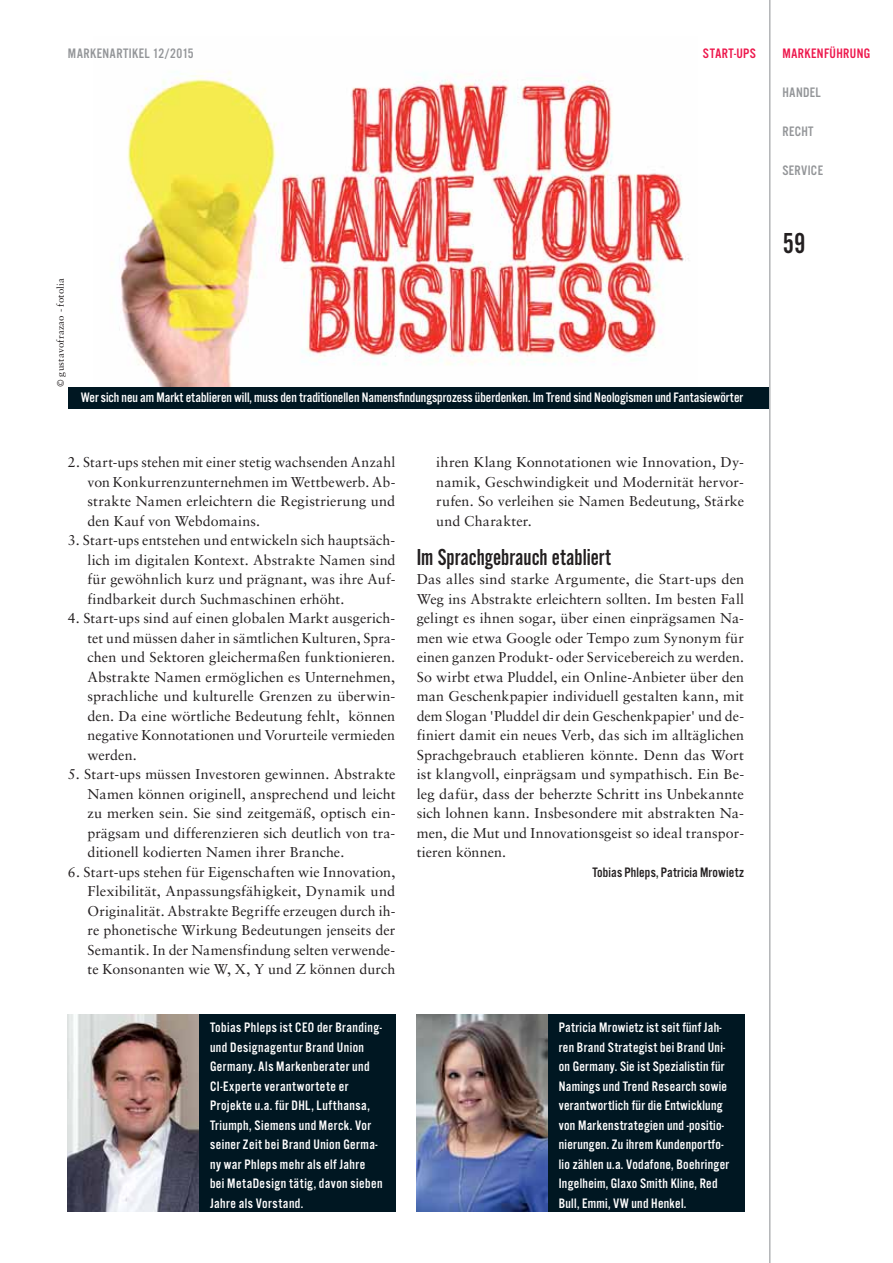
<style>
.page{position:relative;width:893px;height:1263px;background:#fff}
.page>*{position:absolute;margin:0;border:0;box-sizing:border-box;transform-origin:0 0}
.t1{font:30px "Alternate Got No 2 D";color:#231f20}
.t2{font:24px "Alternate Got No 2 D";color:#231f20}
.t3{font:14.25px/19.5px "Sabon";letter-spacing:.005em;color:#231f20;text-align:justify}
.t4{font:14.25px/19.5px "Alternate Got No 3 D";letter-spacing:.02em;color:#fff}
.t5{font:14.25px "Alternate Got No 3 D";color:#fff}
.t6{font:14.25px "Alternate Got No 3 D";letter-spacing:.025em;color:#939598}
.t7{font:14.25px "Alternate Got No 3 D";letter-spacing:.01em;color:#231f20}
.t8{font:14.25px "Alternate Got No 3 D";letter-spacing:.025em;color:#ed174c}
.t9{font:9.75px "Sabon";letter-spacing:.02em;color:#231f20}
.s1{font-family:"Frutiger Next LT";font-weight:300}
</style>
<div class="page">
<img style="left:120px;top:72px;width:566px;height:315px">
<div style="left:546px;top:1015px;width:198px;height:197px;background:#001722"></div>
<div style="left:197px;top:1015px;width:198px;height:197px;background:#001722"></div>
<img style="left:417px;top:1015px;width:131px;height:197px">
<img style="left:68px;top:1015px;width:131px;height:197px">
<div style="left:68px;top:387px;width:701px;height:21px;background:#001722"></div>
<hr style="left:769px;top:0;width:1px;height:1263px;background:#b2b4b6">
<p class="t6" style="left:68px;top:48px;width:127px">MARKENARTIKEL 12/2015</p>
<p class="t8" style="left:703px;top:48px;width:54px">START-UPS</p>
<p class="t9" style="left:56px;top:387px;width:111px;rotate:-90deg"><span class="s1">©</span> gustavofrazao - fotolia</p>
<p class="t5" style="left:81px;top:393px;width:664px">Wer sich neu am Markt etablieren will, muss den traditionellen Namensfindungsprozess überdenken. Im Trend sind Neologismen und Fantasiewörter</p>
<p class="t3" style="left:87px;top:454px;width:309px;text-indent:-20px">2. Start-ups stehen mit einer stetig wachsenden Anzahl von Konkurrenzunternehmen im Wettbewerb. Ab&shy;strakte Namen erleichtern die Registrierung und den Kauf von Webdomains.</p>
<p class="t3" style="left:87px;top:532px;width:310px;text-indent:-20px">3. Start-ups entstehen und entwickeln sich hauptsäch&shy;lich im digitalen Kontext. Abstrakte Namen sind für gewöhnlich kurz und prägnant, was ihre Auf&shy;findbarkeit durch Suchmaschinen erhöht.</p>
<p class="t3" style="left:87px;top:610px;width:309px;text-indent:-19px">4. Start-ups sind auf einen globalen Markt ausgerich&shy;tet und müssen daher in sämtlichen Kulturen, Spra&shy;chen und Sektoren gleichermaßen funktionieren.<br>Abstrakte Namen ermöglichen es Unternehmen, sprachliche und kulturelle Grenzen zu überwin&shy;den. Da eine wörtliche Bedeutung fehlt, können negative Konnotationen und Vorurteile vermieden werden.</p>
<p class="t3" style="left:87px;top:766px;width:310px;text-indent:-20px">5. Start-ups müssen Investoren gewinnen. Abstrakte Namen können originell, ansprechend und leicht zu merken sein. Sie sind zeitgemäß, optisch ein&shy;prägsam und differenzieren sich deutlich von tra&shy;ditionell kodierten Namen ihrer Branche.</p>
<p class="t3" style="left:87px;top:863px;width:310px;text-indent:-19px">6. Start-ups stehen für Eigenschaften wie Innovation, Flexibilität, Anpassungsfähigkeit, Dynamik und Originalität. Abstrakte Begriffe erzeugen durch ih&shy;re phonetische Wirkung Bedeutungen jenseits der Semantik. In der Namensfindung selten verwende&shy;te Konsonanten wie W, X, Y und Z können durch</p>
<p class="t4" style="left:210px;top:1019px;width:174px">Tobias Phleps ist CEO der Branding&shy;und Designagentur Brand Union<br>Germany. Als Markenberater und<br>CI-Experte verantwortete er<br>Projekte u.a. für DHL, Lufthansa,<br>Triumph, Siemens und Merck. Vor seiner Zeit bei Brand Union Germa&shy;ny war Phleps mehr als elf Jahre bei MetaDesign tätig, davon sieben<br>Jahre als Vorstand.</p>
<p class="t3" style="left:436px;top:454px;width:309px">ihren Klang Konnotationen wie Innovation, Dy&shy;namik, Geschwindigkeit und Modernität hervor&shy;rufen. So verleihen sie Namen Bedeutung, Stärke und Charakter.</p>
<h2 class="t2" style="left:417px;top:549px;width:196px">Im Sprachgebrauch etabliert</h2>
<p class="t3" style="left:417px;top:571px;width:329px">Das alles sind starke Argumente, die Start-ups den Weg ins Abstrakte erleichtern sollten. Im besten Fall gelingt es ihnen sogar, über einen einprägsamen Na&shy;men wie etwa Google oder Tempo zum Synonym für einen ganzen Produkt- oder Servicebereich zu werden.<br>So wirbt etwa Pluddel, ein Online-Anbieter über den man Geschenkpapier individuell gestalten kann, mit dem Slogan 'Pluddel dir dein Geschenkpapier' und de&shy;finiert damit ein neues Verb, das sich im alltäglichen Sprachgebrauch etablieren könnte. Denn das Wort ist klangvoll, einprägsam und sympathisch. Ein Be&shy;leg dafür, dass der beherzte Schritt ins Unbekannte sich lohnen kann. Insbesondere mit abstrakten Na&shy;men, die Mut und Innovationsgeist so ideal transpor&shy;tieren können.</p>
<p class="t7" style="left:592px;top:867px;width:153px">Tobias Phleps, Patricia Mrowietz</p>
<p class="t4" style="left:559px;top:1019px;width:172px">Patricia Mrowietz ist seit fünf Jah&shy;ren Brand Strategist bei Brand Uni&shy;on Germany. Sie ist Spezialistin für Namings und Trend Research sowie verantwortlich für die Entwicklung von Markenstrategien und -positio&shy;nierungen. Zu ihrem Kundenportfo&shy;lio zählen u.a. Vodafone, Boehringer Ingelheim, Glaxo Smith Kline, Red Bull, Emmi, VW und Henkel.</p>
<p class="t8" style="left:782px;top:48px;width:89px">MARKENFÜHRUNG</p>
<p class="t6" style="left:782px;top:87px;width:40px">HANDEL</p>
<p class="t6" style="left:782px;top:126px;width:33px">RECHT</p>
<p class="t6" style="left:782px;top:165px;width:42px">SERVICE</p>
<h1 class="t1" style="left:783px;top:233px;width:24px">59</h1>
</div>
